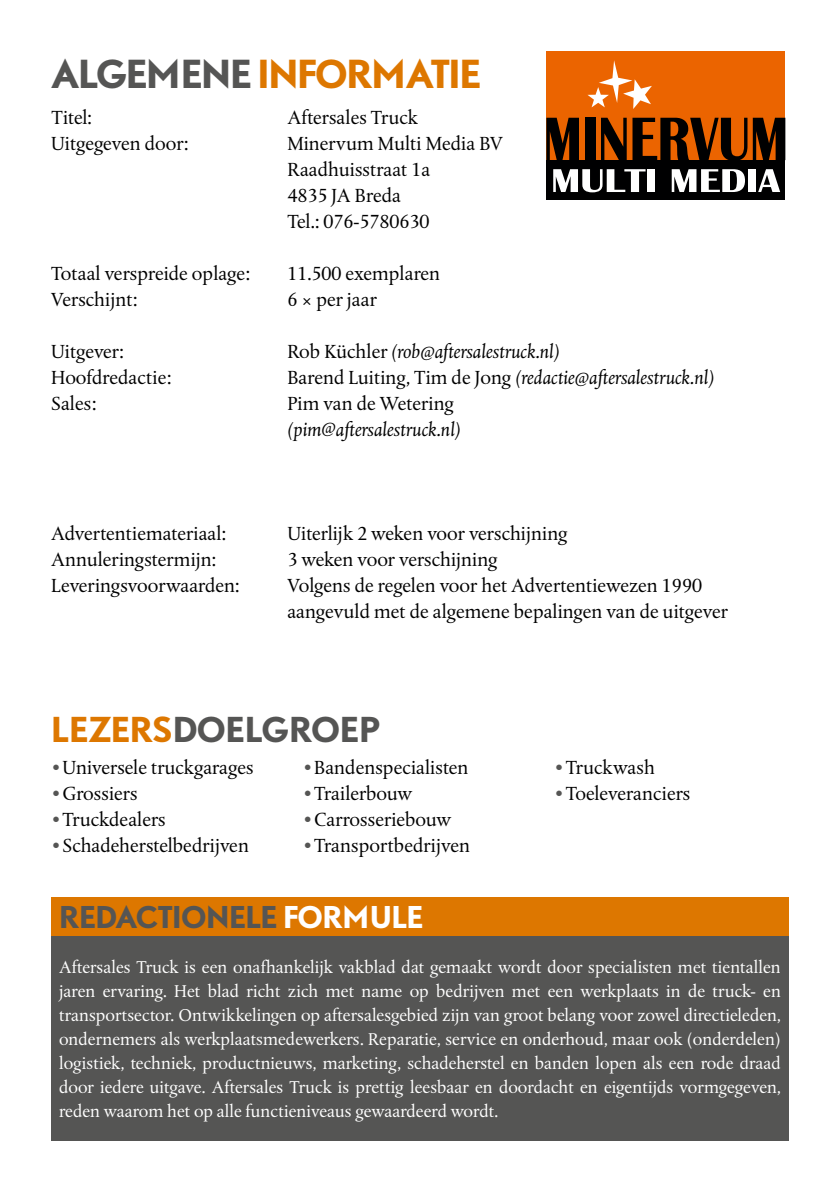
<style>
.page{position:relative;width:840px;height:1191px;background:#fff}
.page>*{position:absolute;margin:0;border:0;box-sizing:border-box;transform-origin:0 0}
.t1{font:700 36px "DTL Nobel TOT";letter-spacing:-.035em;color:#d70}
.t2{font:700 32px "DTL Nobel TOT";color:#555554}
.t3{font:700 28px "DTL Nobel TOT";letter-spacing:-.01em;color:#555554}
.t4{font:20px/26px "DTL Albertina TOT";color:#000001}
.t5{font:italic 20px/26px "DTL Albertina TOT";color:#000001}
.t6{font:18px/24px "DTL Albertina TOT";color:#fff;text-align:justify}
.s1{color:#555554}
.s2{font-style:normal}
.s3{color:#d70}
.s4{color:#fff}
</style>
<div class="page">
<div style="left:51px;top:897px;width:737px;height:39px;background:#d70"></div>
<div style="left:51px;top:936px;width:737px;height:204px;background:#555554"></div>
<div style="left:546px;top:51px;width:238px;height:149px;background:#eb6400"></div>
<div style="left:546px;top:160px;width:238px;height:40px;background:#000001"></div>
<svg style="left:546px;top:118px;width:32px;height:42px"></svg>
<div style="left:584px;top:118px;width:10px;height:42px;background:#000001"></div>
<svg style="left:601px;top:118px;width:25px;height:42px"></svg>
<svg style="left:632px;top:118px;width:152px;height:42px"></svg>
<svg style="left:553px;top:169px;width:92px;height:23px"></svg>
<div style="left:647px;top:169px;width:8px;height:23px;background:#fff"></div>
<svg style="left:671px;top:169px;width:73px;height:23px"></svg>
<div style="left:748px;top:169px;width:7px;height:23px;background:#fff"></div>
<svg style="left:758px;top:169px;width:21px;height:23px"></svg>
<svg style="left:587px;top:60px;width:64px;height:49px"></svg>
<p class="t1" style="left:51px;top:48px;width:431px"><span class="s1">ALGEMENE</span> INFORMATIE</p>
<p class="t4" style="left:52px;top:104px;width:42px">Titel:</p>
<p class="t4" style="left:287px;top:104px;width:132px">Aftersales Truck</p>
<p class="t4" style="left:51px;top:130px;width:139px">Uitgegeven door:</p>
<p class="t4" style="left:287px;top:130px;width:217px">Minervum Multi Media BV<br>Raadhuisstraat 1a<br>4835 JA Breda<br>Tel.: 076-5780630</p>
<p class="t4" style="left:51px;top:260px;width:200px">Totaal verspreide oplage:</p>
<p class="t4" style="left:287px;top:260px;width:154px">11.500 exemplaren</p>
<p class="t4" style="left:51px;top:286px;width:88px">Verschijnt:</p>
<p class="t4" style="left:287px;top:286px;width:91px">6 × per jaar</p>
<p class="t4" style="left:51px;top:338px;width:74px">Uitgever:</p>
<p class="t5" style="left:287px;top:338px;width:274px"><span class="s2">Rob Küchler</span> (rob@aftersalestruck.nl)</p>
<p class="t4" style="left:51px;top:364px;width:122px">Hoofdredactie:</p>
<p class="t5" style="left:287px;top:364px;width:428px"><span class="s2">Barend Luiting, Tim de Jong</span> (redactie@aftersalestruck.nl)</p>
<p class="t4" style="left:51px;top:390px;width:47px">Sales:</p>
<p class="t5" style="left:287px;top:390px;width:175px"><span class="s2">Pim van de Wetering </span>(pim@aftersalestruck.nl)</p>
<p class="t4" style="left:51px;top:520px;width:176px">Advertentiemateriaal:</p>
<p class="t4" style="left:287px;top:520px;width:282px">Uiterlijk 2 weken voor verschijning</p>
<p class="t4" style="left:51px;top:546px;width:167px">Annuleringstermijn:</p>
<p class="t4" style="left:287px;top:546px;width:212px">3 weken voor verschijning</p>
<p class="t4" style="left:51px;top:572px;width:190px">Leveringsvoorwaarden:</p>
<p class="t4" style="left:287px;top:572px;width:442px">Volgens de regelen voor het Advertentiewezen 1990 aangevuld met de algemene bepalingen van de uitgever</p>
<p class="t2" style="left:51px;top:706px;width:330px"><span class="s3">LEZERS</span>DOELGROEP</p>
<p class="t4" style="left:51px;top:754px;width:204px"><span class="s1">•</span>Universele truckgarages</p>
<p class="t4" style="left:51px;top:780px;width:88px"><span class="s1">•</span>Grossiers</p>
<p class="t4" style="left:51px;top:806px;width:116px"><span class="s1">•</span>Truckdealers</p>
<p class="t4" style="left:51px;top:832px;width:199px"><span class="s1">•</span>Schadeherstelbedrijven</p>
<p class="t4" style="left:302px;top:754px;width:167px"><span class="s1">•</span>Bandenspecialisten</p>
<p class="t4" style="left:302px;top:780px;width:111px"><span class="s1">•</span>Trailerbouw</p>
<p class="t4" style="left:302px;top:806px;width:150px"><span class="s1">•</span>Carrosseriebouw</p>
<p class="t4" style="left:302px;top:832px;width:169px"><span class="s1">•</span>Transportbedrijven</p>
<p class="t4" style="left:554px;top:754px;width:102px"><span class="s1">•</span>Truckwash</p>
<p class="t4" style="left:554px;top:780px;width:137px"><span class="s1">•</span>Toeleveranciers</p>
<p class="t3" style="left:59px;top:897px;width:365px">REDACTIONELE <span class="s4">FORMULE</span></p>
<p class="t6" style="left:59px;top:955px;width:723px">Aftersales Truck is een onafhankelijk vakblad dat gemaakt wordt door specialisten met tientallen jaren ervaring. Het blad richt zich met name op bedrijven met een werkplaats in de truck- en transportsector. Ontwikkelingen op aftersalesgebied zijn van groot belang voor zowel directieleden, ondernemers als werkplaatsmedewerkers. Reparatie, service en onderhoud, maar ook (onderdelen) logistiek, techniek, productnieuws, marketing, schadeherstel en banden lopen als een rode draad door iedere uitgave. Aftersales Truck is prettig leesbaar en doordacht en eigentijds vormgegeven, reden waarom het op alle functieniveaus gewaardeerd wordt.</p>
</div>
